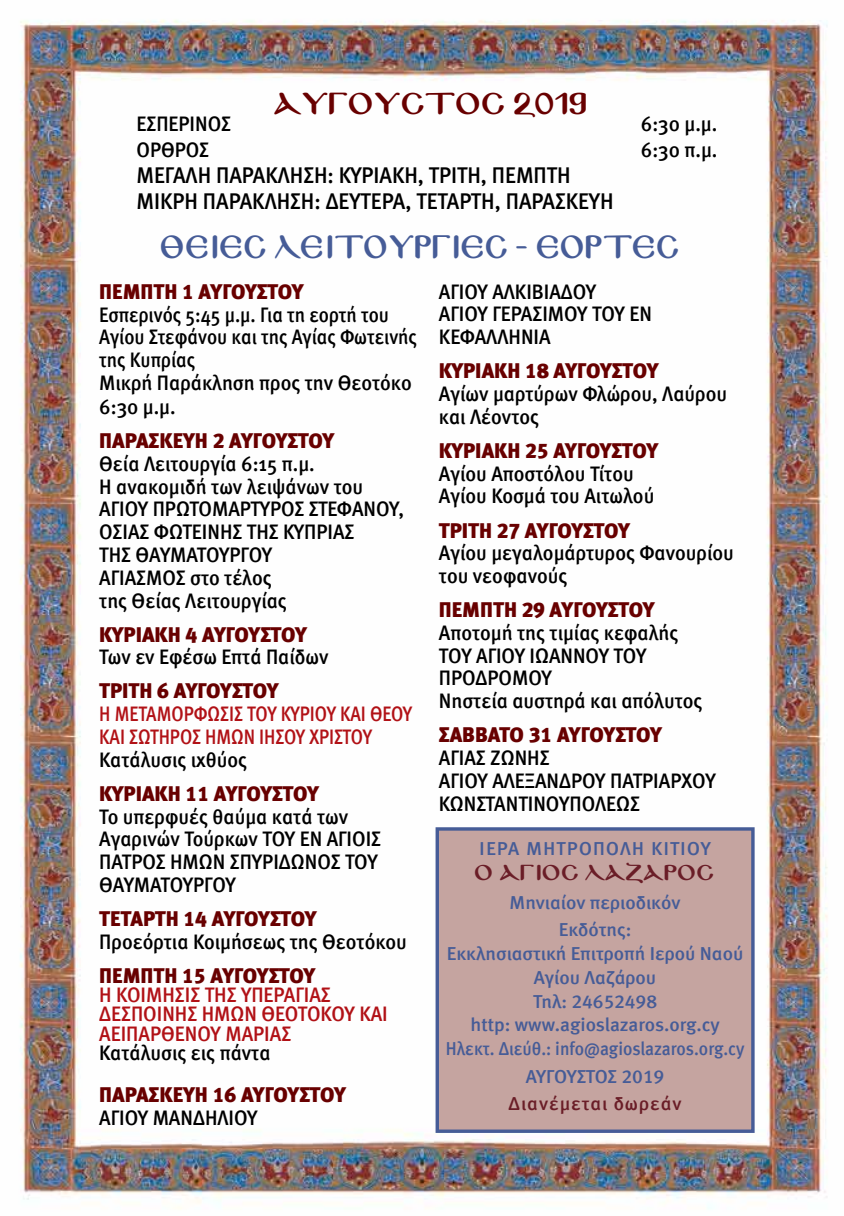
<style>
.page{position:relative;width:844px;height:1216px;background:#fff}
.page>*{position:absolute;margin:0;border:0;box-sizing:border-box;transform-origin:0 0}
.t1{font:28px "Mg Byzantine UC Pol Normal";color:#465c97;scale:.9 1}
.t2{font:26.25px "Mg Byzantine UC Pol Normal";color:#680000}
.t3{font:22.75px "Meta Medium Greek";color:#000;scale:.95 1}
.t4{font:21px/22.8px "Meta Medium Greek";color:#000;scale:.95 1}
.t5{font:21px "Meta Black Greek LF";color:#680000}
.t6{font:21px/23.1px "Meta Medium Greek";color:#000;scale:.9 1}
.t7{font:21px/19.2px "Meta Medium Greek";color:#b11116;scale:.95 1}
.t8{font:21px/22.8px "Meta Medium Greek";color:#b11116;scale:.86 1}
.t9{font:18.72px/23.8px "Meta Medium Greek LF";color:#465c97;text-align:center}
.t10{font:18.72px "Meta Medium Greek LF Caps";letter-spacing:.05em;color:#465c97}
.t11{font:18.72px "Meta Medium Greek LF";letter-spacing:.05em;color:#6a1d27}
.t12{font:18.72px "Mg Byzantine UC Pol Normal";color:#6a1d27}
</style>
<div class="page">
<img style="left:20px;top:20px;width:808px;height:1189px">
<div style="left:435px;top:827px;width:319px;height:305px;background:#c5a4a0;border:3px solid #465c97"></div>
<p class="t2" style="left:274px;top:87px;width:315px">ΑΥΓΟΥΣΤΟΣ 2019</p>
<p class="t4" style="left:136px;top:112px;width:88px">Εσπερι νός</p>
<p class="t4" style="left:640px;top:112px;width:82px">6:30 μ.μ.</p>
<p class="t4" style="left:136px;top:138px;width:77px">Όρθρος</p>
<p class="t4" style="left:640px;top:138px;width:82px">6:30 π.μ.</p>
<p class="t3" style="left:136px;top:162px;width:31px">Μεγάλη</p>
<p class="t3" style="left:216px;top:162px;width:53px">πα ράκληση</p>
<p class="t3" style="left:327px;top:162px;width:61px">: Κυριακή</p>
<p class="t3" style="left:418px;top:162px;width:107px">, Τρίτη , Πέμπ</p>
<p class="t3" style="left:546px;top:162px;width:23px">τη</p>
<p class="t3" style="left:136px;top:188px;width:123px">Μικρή παράκληση</p>
<p class="t3" style="left:314px;top:188px;width:254px">: Δευτέρα, Τετάρτη , Παρασκε</p>
<p class="t3" style="left:588px;top:188px;width:24px">υή</p>
<h1 class="t1" style="left:161px;top:229px;width:578px">ΘΕΙΕΣ ΛΕΙΤΟΥΡΓΙΕΣ - ΕΟΡΤΕΣ</h1>
<p class="t5" style="left:99px;top:279px;width:206px">ΠΕΜΠΤΗ 1 ΑΥΓΟΥΣΤΟΥ</p>
<p class="t6" style="left:99px;top:303px;width:354px">Εσπερινός 5:45 μ.μ. Για τη εορτή του<br>Αγίου Στεφάνου και της Αγίας Φωτεινής της Κυπρίας<br>Μικρή Παράκληση προς την Θεοτόκο<br>6:30 μ.μ.</p>
<p class="t5" style="left:99px;top:429px;width:236px">ΠΑΡΑΣΚΕΥΗ 2 ΑΥΓΟΥΣΤΟΥ</p>
<p class="t4" style="left:99px;top:452px;width:322px">Θεία Λειτουργία 6:15 π.μ.<br>Η ανακομιδή των λειψάνων του<br>ΑγΙου π ρωτομΑρτυρος ΣτεφΑνου,<br>ΟσΙας Φωτει νΗς της Κυπ ρΙας<br>της θαυματουργοΥ<br>ΑΓΙΑΣΜΟΣ στο τέλος<br>της Θείας Λειτουργίας</p>
<p class="t5" style="left:99px;top:622px;width:209px">ΚΥΡΙΑΚΗ 4 ΑΥΓΟΥΣΤΟΥ</p>
<p class="t4" style="left:99px;top:645px;width:243px">Των εν Εφέσω Επτά Παίδων</p>
<p class="t5" style="left:99px;top:679px;width:181px">ΤΡΙΤΗ 6 ΑΥΓΟΥΣΤΟΥ</p>
<p class="t8" style="left:99px;top:702px;width:353px">Η ΜΕΤΑΜΟΡΦΩΣΙΣ ΤΟΥ ΚΥΡΙΟΥ ΚΑΙ ΘΕΟΥ<br>ΚΑΙ ΣΩΤΗΡΟΣ ΗΜΩΝ ΙΗΣΟΥ ΧΡΙΣΤΟΥ</p>
<p class="t4" style="left:99px;top:748px;width:157px">Κατάλυσις ιχθύος</p>
<p class="t5" style="left:99px;top:781px;width:221px">ΚΥΡΙΑΚΗ 11 ΑΥΓΟΥΣΤΟΥ</p>
<p class="t4" style="left:99px;top:804px;width:294px">Το υπερφυές θαύμα κατά των<br>Αγαρινών Τούρκων του εν αγι οις πατρος ημ ων Σπυριδωνος του θαυματουργου</p>
<p class="t5" style="left:99px;top:906px;width:219px">ΤΕΤΑΡΤΗ 14 ΑΥΓΟΥΣΤΟΥ</p>
<p class="t4" style="left:99px;top:930px;width:325px">Προεόρτια Κοιμήσεως της Θεοτόκου</p>
<p class="t5" style="left:99px;top:963px;width:217px">ΠΕΜΠΤΗ 15 ΑΥΓΟΥΣΤΟΥ</p>
<p class="t7" style="left:99px;top:985px;width:305px">Η ΚΟΙΜΗΣΙΣ ΤΗΣ ΥΠΕΡΑΓΙΑΣ<br>ΔΕΣΠΟΙΝ ΗΣ ΗΜΩΝ ΘΕΟΤΟΚΟΥ ΚΑΙ<br>ΑΕΙΠΑΡΘΕΝΟΥ</p>
<p class="t7" style="left:225px;top:1023px;width:71px">ΜΑΡΙΑΣ</p>
<p class="t4" style="left:99px;top:1041px;width:182px">Κατάλυσις εις πάντα</p>
<p class="t5" style="left:99px;top:1082px;width:248px">ΠΑΡΑΣΚΕΥΗ 16 ΑΥΓΟΥΣΤΟΥ</p>
<p class="t4" style="left:99px;top:1105px;width:168px">Αγί ου Μανδηλί ου</p>
<p class="t4" style="left:439px;top:280px;width:167px">Αγί ου Αλκι βιάδου<br>Αγί ου Γερασίμ</p>
<p class="t4" style="left:564px;top:303px;width:94px">ου του εν</p>
<p class="t4" style="left:439px;top:325px;width:25px">Κεφαλλη</p>
<p class="t4" style="left:521px;top:325px;width:23px">νία</p>
<p class="t5" style="left:439px;top:359px;width:221px">ΚΥΡΙΑΚΗ 18 ΑΥΓΟΥΣΤΟΥ</p>
<p class="t4" style="left:439px;top:382px;width:305px">Αγίων μαρτύρων Φλώρου, Λαύρου και Λέοντος</p>
<p class="t5" style="left:439px;top:438px;width:221px">ΚΥΡΙΑΚΗ 25 ΑΥΓΟΥΣΤΟΥ</p>
<p class="t4" style="left:439px;top:462px;width:228px">Αγίου Αποστόλου Τίτου<br>Αγίου Κοσμά του Αιτωλού</p>
<p class="t5" style="left:439px;top:518px;width:192px">ΤΡΙΤΗ 27 ΑΥΓΟΥΣΤΟΥ</p>
<p class="t4" style="left:439px;top:541px;width:312px">Αγίου μεγαλομάρτυρος Φανουρίου του νεοφανούς</p>
<p class="t5" style="left:439px;top:597px;width:217px">ΠΕΜΠΤΗ 29 ΑΥΓΟΥΣΤΟΥ</p>
<p class="t4" style="left:439px;top:621px;width:279px">Αποτομή της τιμίας κεφαλής του Αγι ου Ιωαννου του<br>Προδρομου<br>Ν ηστεία αυστηρά και απόλυτος</p>
<p class="t5" style="left:439px;top:723px;width:224px">ΣΑΒΒΑΤΟ 31 ΑΥΓΟΥΣΤΟΥ</p>
<p class="t4" style="left:439px;top:746px;width:22px">Αγίας</p>
<p class="t4" style="left:439px;top:746px;width:293px;text-indent:51px">Ζώνης<br>Αγι ου Αλεξανδρου πατριαρχου<br>Κωνσταντι νουπ ολεως</p>
<p class="t10" style="left:479px;top:837px;width:233px">ΙΕΡΑ ΜΗΤΡΟΠΟΛΗ ΚΙΤΙΟΥ</p>
<p class="t12" style="left:475px;top:860px;width:241px">Ο ΑΓΙΟΣ ΛΑΖΑΡΟΣ</p>
<p class="t9" style="left:509px;top:888px;width:172px;line-height:27.3px">Μηνιαίον περιοδικόν<br>Εκδότης:</p>
<p class="t9" style="left:445px;top:941px;width:300px">Εκκλησιαστική Επιτροπή Ιερού Ναού<br>Αγίου Λαζάρου<br>Τηλ: 24652498<br>http: www.agioslazaros.org.cy<br>Ηλεκτ. Διεύθ.: info@agioslazaros.οrg.cy</p>
<p class="t9" style="left:525px;top:1064px;width:140px">ΑΥΓΟΥΣΤΟΣ 2019</p>
<p class="t11" style="left:508px;top:1092px;width:174px">Διανέμεται δωρεάν</p>
</div>
